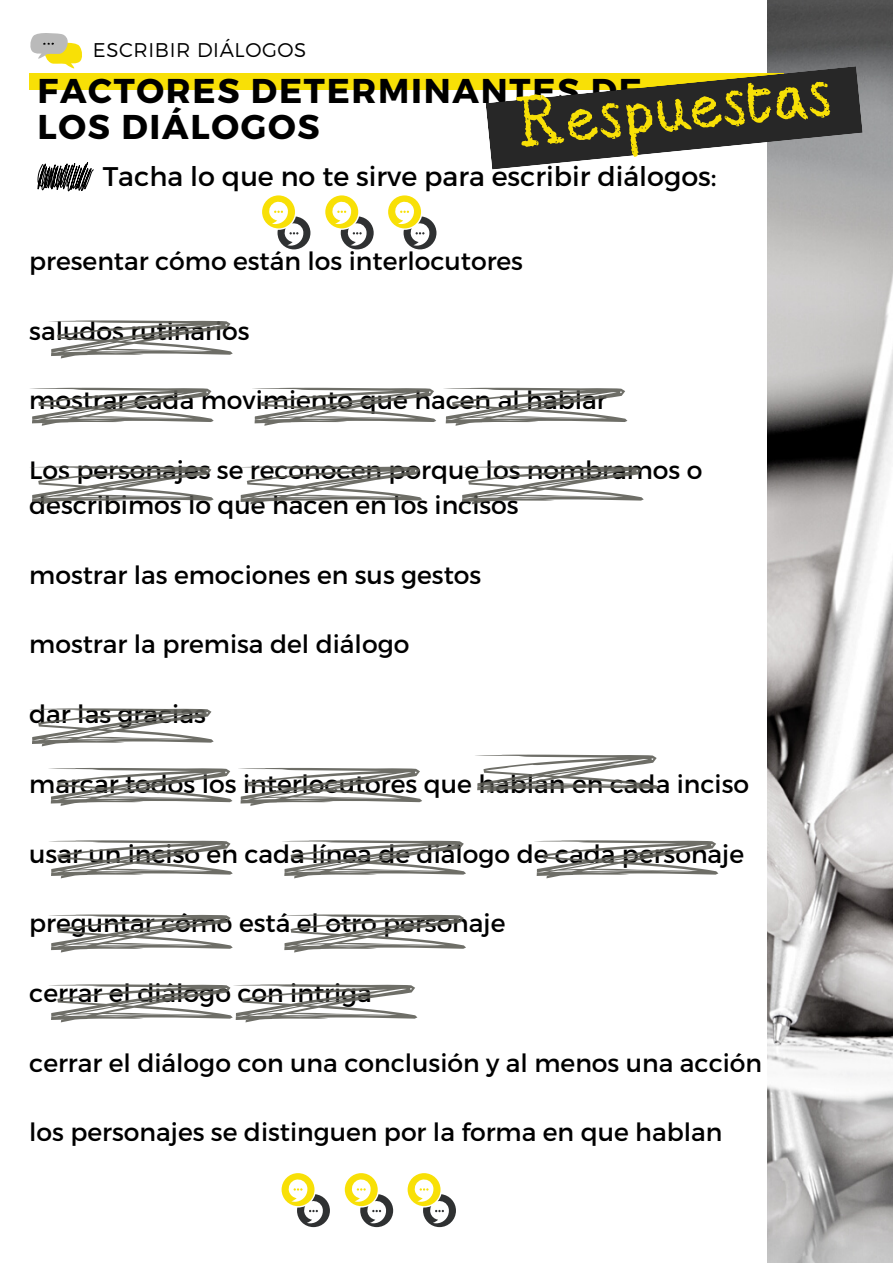
<style>
.page{position:relative;width:893px;height:1264px;background:#fff}
.page>*{position:absolute;margin:0;border:0;box-sizing:border-box;transform-origin:0 0}
.t1{font:63px "Berton";color:#f8e006}
.t2{font:700 34.35px/36px "Montserrat";letter-spacing:.05em;color:#000}
.t3{font:27px "Montserrat";color:#000}
.t4{font:25.05px/34.8px "Montserrat";color:#000}
.t5{font:300 19.8px "Montserrat";letter-spacing:.03em;color:#000}
</style>
<div class="page">
<img style="left:767px;top:0;width:125px;height:1262px">
<div style="left:29px;top:73px;width:754px;height:16px;background:#f8e006"></div>
<svg style="left:49px;top:320px;width:184px;height:38px"></svg>
<svg style="left:30px;top:388px;width:184px;height:38px"></svg>
<svg style="left:252px;top:388px;width:184px;height:38px"></svg>
<svg style="left:444px;top:388px;width:183px;height:38px"></svg>
<svg style="left:30px;top:466px;width:184px;height:38px"></svg>
<svg style="left:238px;top:466px;width:184px;height:38px"></svg>
<svg style="left:460px;top:466px;width:183px;height:38px"></svg>
<svg style="left:30px;top:708px;width:184px;height:38px"></svg>
<svg style="left:49px;top:767px;width:183px;height:39px"></svg>
<svg style="left:238px;top:767px;width:184px;height:39px"></svg>
<svg style="left:475px;top:754px;width:184px;height:38px"></svg>
<svg style="left:534px;top:840px;width:184px;height:38px"></svg>
<svg style="left:49px;top:840px;width:184px;height:38px"></svg>
<svg style="left:282px;top:840px;width:184px;height:38px"></svg>
<svg style="left:49px;top:914px;width:184px;height:38px"></svg>
<svg style="left:282px;top:914px;width:184px;height:38px"></svg>
<svg style="left:49px;top:984px;width:368px;height:38px"></svg>
<svg style="left:30px;top:33px;width:52px;height:36px"></svg>
<svg style="left:37px;top:162px;width:57px;height:29px"></svg>
<svg style="left:485px;top:66px;width:377px;height:103px"></svg>
<svg style="left:325px;top:195px;width:48px;height:54px"></svg>
<svg style="left:388px;top:195px;width:48px;height:54px"></svg>
<svg style="left:262px;top:195px;width:48px;height:54px"></svg>
<svg style="left:345px;top:1173px;width:48px;height:54px"></svg>
<svg style="left:407px;top:1173px;width:49px;height:54px"></svg>
<svg style="left:281px;top:1173px;width:49px;height:54px"></svg>
<p class="t5" style="left:93px;top:37px;width:215px">ESCRIBIR DIÁLOGOS</p>
<p class="t2" style="left:37px;top:71px;width:606px">FACTORES DETERMINANTES DE<br>LOS DIÁLOGOS</p>
<p class="t3" style="left:103px;top:159px;width:615px">Tacha lo que no te sirve para escribir diálogos:</p>
<p class="t1" style="left:512px;top:91px;width:318px;rotate:-6deg">Respuestas</p>
<p class="t4" style="left:29px;top:242px;width:495px">presentar cómo están los interlocutores</p>
<p class="t4" style="left:29px;top:312px;width:222px">saludos rutinarios</p>
<p class="t4" style="left:29px;top:382px;width:579px">mostrar cada movimiento que hacen al hablar</p>
<p class="t4" style="left:29px;top:451px;width:674px">Los personajes se reconocen porque los nombramos o describimos lo que hacen en los incisos</p>
<p class="t4" style="left:29px;top:556px;width:453px">mostrar las emociones en sus gestos</p>
<p class="t4" style="left:29px;top:626px;width:381px">mostrar la premisa del diálogo</p>
<p class="t4" style="left:29px;top:695px;width:178px">dar las gracias</p>
<p class="t4" style="left:29px;top:765px;width:721px">marcar todos los interlocutores que hablan en cada inciso</p>
<p class="t4" style="left:29px;top:835px;width:716px">usar un inciso en cada línea de diálogo de cada personaje</p>
<p class="t4" style="left:29px;top:904px;width:477px">preguntar cómo está el otro personaje</p>
<p class="t4" style="left:29px;top:974px;width:344px">cerrar el diálogo con intriga</p>
<p class="t4" style="left:29px;top:1044px;width:734px">cerrar el diálogo con una conclusión y al menos una acción</p>
<p class="t4" style="left:29px;top:1113px;width:694px">los personajes se distinguen por la forma en que hablan</p>
</div>
